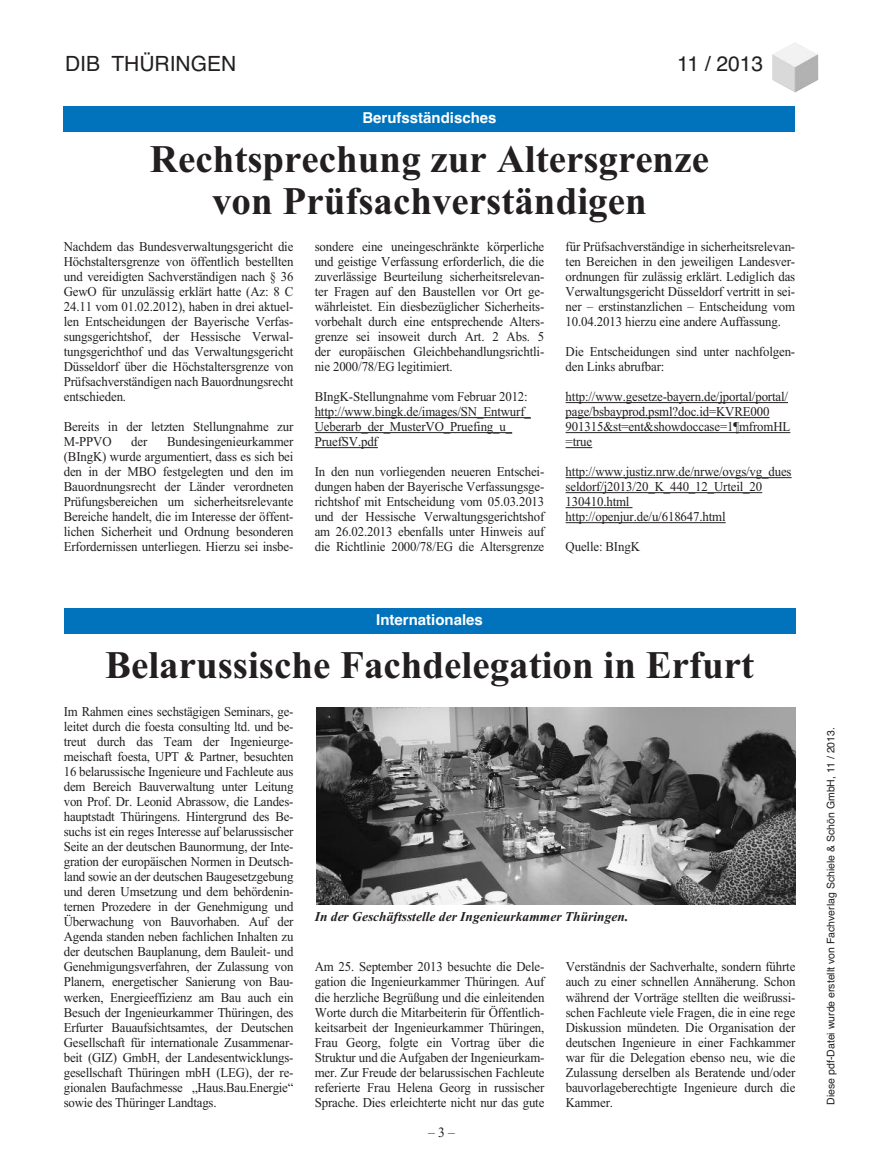
<style>
.page{position:relative;width:872px;height:1170px;background:#fff}
.page>*{position:absolute;margin:0;border:0;box-sizing:border-box;transform-origin:0 0}
.t1{font:700 39px/42px "Times New Roman";color:#231f20;text-align:center}
.t2{font:21px "Helvetica";color:#231f20}
.t3{font:700 15px "Helvetica";color:#fff}
.t4{font:13.5px/15px "Times New Roman";letter-spacing:-.01em;color:#231f20;text-align:justify;scale:.95 1}
.t5{font:italic 700 13.5px "Times New Roman";color:#231f20}
.t6{font:10.5px "Helvetica";color:#231f20}
</style>
<div class="page">
<img style="left:772px;top:43px;width:46px;height:50px">
<div style="left:64px;top:106px;width:731px;height:26px;background:#0073bc"></div>
<div style="left:64px;top:607px;width:731px;height:26px;background:#0073bc"></div>
<hr style="left:315px;top:417px;width:216px;height:1px;background:#231f20">
<hr style="left:315px;top:432px;width:197px;height:1px;background:#231f20">
<hr style="left:315px;top:447px;width:63px;height:1px;background:#231f20">
<hr style="left:565px;top:402px;width:223px;height:1px;background:#231f20">
<hr style="left:565px;top:417px;width:204px;height:1px;background:#231f20">
<hr style="left:565px;top:432px;width:225px;height:1px;background:#231f20">
<svg style="left:565px;top:447px;width:27px;height:1px"></svg>
<hr style="left:565px;top:477px;width:226px;height:1px;background:#231f20">
<hr style="left:565px;top:492px;width:197px;height:1px;background:#231f20">
<hr style="left:565px;top:507px;width:67px;height:1px;background:#231f20">
<hr style="left:565px;top:522px;width:160px;height:1px;background:#231f20">
<img style="left:316px;top:707px;width:479px;height:197px">
<h2 class="t2" style="left:65px;top:52px;width:173px">DIB THÜRINGEN</h2>
<h2 class="t2" style="left:677px;top:52px;width:88px">11 / 2013</h2>
<p class="t3" style="left:362px;top:109px;width:136px">Berufsständisches</p>
<h1 class="t1" style="left:150px;top:137px;width:560px">Rechtsprechung zur Altersgrenze von Prüfsachverständigen</h1>
<p class="t4" style="left:64px;top:239px;width:243px">Nachdem das Bundesverwaltungsgericht die Höchstaltersgrenze von öffentlich bestellten und vereidigten Sachverständigen nach § 36<br>GewO für unzulässig erklärt hatte (Az: 8 C 24.11 vom 01.02.2012), haben in drei aktuel&shy;len Entscheidungen der Bayerische Verfas&shy;sungsgerichtshof, der Hessische Verwal&shy;tungsgerichthof und das Verwaltungsgericht Düsseldorf über die Höchstaltersgrenze von Prüfsachverständigen nach Bauordnungsrecht entschieden.</p>
<p class="t4" style="left:64px;top:419px;width:243px">Bereits in der letzten Stellungnahme zur<br>M-PPVO</p>
<p class="t4" style="left:315px;top:239px;width:243px">sondere eine uneingeschränkte körperliche und geistige Verfassung erforderlich, die die zuverlässige Beurteilung sicherheitsrelevan&shy;ter Fragen auf den Baustellen vor Ort ge&shy;währleistet. Ein diesbezüglicher Sicherheits&shy;vorbehalt durch eine entsprechende Alters&shy;grenze sei insoweit durch Art. 2 Abs. 5 der europäischen Gleichbehandlungsrichtli&shy;nie 2000/78/EG legitimiert.</p>
<p class="t4" style="left:315px;top:389px;width:229px;text-align:left">BIngK-Stellungnahme vom Februar 2012: http://www.bingk.de/images/SN_Entwurf_ Ueberarb_der_MusterVO_Pruefing_u_ PruefSV.pdf</p>
<p class="t4" style="left:315px;top:464px;width:243px">In den nun vorliegenden neueren Entschei&shy;dungen haben der Bayerische Verfassungsge&shy;richtshof mit Entscheidung vom 05.03.2013 und der Hessische Verwaltungsgerichtshof am 26.02.2013 ebenfalls unter Hinweis auf die Richtlinie 2000/78/EG die Altersgrenze</p>
<p class="t4" style="left:565px;top:239px;width:243px">für Prüfsachverständige in sicherheitsrelevan&shy;ten Bereichen in den jeweiligen Landesver&shy;ordnungen für zulässig erklärt. Lediglich das Verwaltungsgericht Düsseldorf vertritt in sei&shy;ner – erstinstanzlichen – Entscheidung vom 10.04.2013 hierzu eine andere Auffassung.</p>
<p class="t4" style="left:565px;top:344px;width:243px">Die Entscheidungen sind unter nachfolgen&shy;den Links abrufbar:</p>
<p class="t4" style="left:565px;top:389px;width:238px;text-align:left">http://www.gesetze-bayern.de/jportal/portal/ page/bsbayprod.psml?doc.id=KVRE000<br>901315&amp;st=ent&amp;showdoccase=1¶mfromHL =true</p>
<p class="t4" style="left:565px;top:464px;width:239px;text-align:left">http://www.justiz.nrw.de/nrwe/ovgs/vg_dues seldorf/j2013/20_K_440_12_Urteil_20<br>130410.html http://openjur.de/u/618647.html</p>
<p class="t4" style="left:565px;top:539px;width:80px">Quelle: BIngK</p>
<p class="t4" style="left:64px;top:434px;width:243px;text-indent:103px">Bundesingenieurkammer (BIngK) wurde argumentiert, dass es sich bei den in der MBO festgelegten und den im Bauordnungsrecht der Länder verordneten Prüfungsbereichen um sicherheitsrelevante Bereiche handelt, die im Interesse der öffent&shy;lichen Sicherheit und Ordnung besonderen Erfordernissen unterliegen. Hierzu sei insbe-</p>
<p class="t4" style="left:131px;top:434px;width:18px">der</p>
<p class="t3" style="left:376px;top:611px;width:108px">Internationales</p>
<h1 class="t1" style="left:105px;top:643px;width:650px">Belarussische Fachdelegation in Erfurt</h1>
<p class="t4" style="left:64px;top:704px;width:243px">Im Rahmen eines sechstägigen Seminars, ge&shy;leitet durch die foesta consulting ltd. und be&shy;treut durch das Team der Ingenieurge&shy;meischaft foesta, UPT &amp; Partner, besuchten 16 belarussische Ingenieure und Fachleute aus dem Bereich Bauverwaltung unter Leitung von Prof. Dr. Leonid Abrassow, die Landes&shy;hauptstadt Thüringens. Hintergrund des Be&shy;suchs ist ein reges Interesse auf belarussischer Seite an der deutschen Baunormung, der Inte&shy;gration der europäischen Normen in Deutsch&shy;land sowie an der deutschen Baugesetzgebung und deren Umsetzung und dem behördenin&shy;ternen Prozedere in der Genehmigung und Überwachung von Bauvorhaben. Auf der Agenda standen neben fachlichen Inhalten zu der deutschen Bauplanung, dem Bauleit- und Genehmigungsverfahren, der Zulassung von Planern, energetischer Sanierung von Bau&shy;werken, Energieeffizienz am Bau auch ein Besuch der Ingenieurkammer Thüringen, des Erfurter Bauaufsichtsamtes, der Deutschen Gesellschaft für internationale Zusammenar&shy;beit (GIZ) GmbH, der Landesentwicklungs&shy;gesellschaft Thüringen mbH (LEG), der re&shy;gionalen Baufachmesse „Haus.Bau.Energie“ sowie des Thüringer Landtags.</p>
<p class="t5" style="left:315px;top:908px;width:315px">In der Geschäftsstelle der Ingenieurkammer Thüringen.</p>
<p class="t4" style="left:315px;top:959px;width:243px">Am 25. September 2013 besuchte die Dele&shy;gation die Ingenieurkammer Thüringen. Auf die herzliche Begrüßung und die einleitenden Worte durch die Mitarbeiterin für Öffentlich&shy;keitsarbeit der Ingenieurkammer Thüringen, Frau Georg, folgte ein Vortrag über die Struktur und die Aufgaben der Ingenieurkam&shy;mer. Zur Freude der belarussischen Fachleute referierte Frau Helena Georg in russischer Sprache. Dies erleichterte nicht nur das gute</p>
<p class="t4" style="left:566px;top:959px;width:243px">Verständnis der Sachverhalte, sondern führte auch zu einer schnellen Annäherung. Schon während der Vorträge stellten die weißrussi&shy;schen Fachleute viele Fragen, die in eine rege Diskussion mündeten. Die Organisation der deutschen Ingenieure in einer Fachkammer war für die Delegation ebenso neu, wie die Zulassung derselben als Beratende und/oder bauvorlageberechtigte Ingenieure durch die Kammer.</p>
<p class="t6" style="left:824px;top:1104px;width:379px;rotate:-90deg">Diese pdf-Datei wurde erstellt von Fachverlag Schiele &amp; Schön GmbH, 11 / 2013.</p>
</div>
